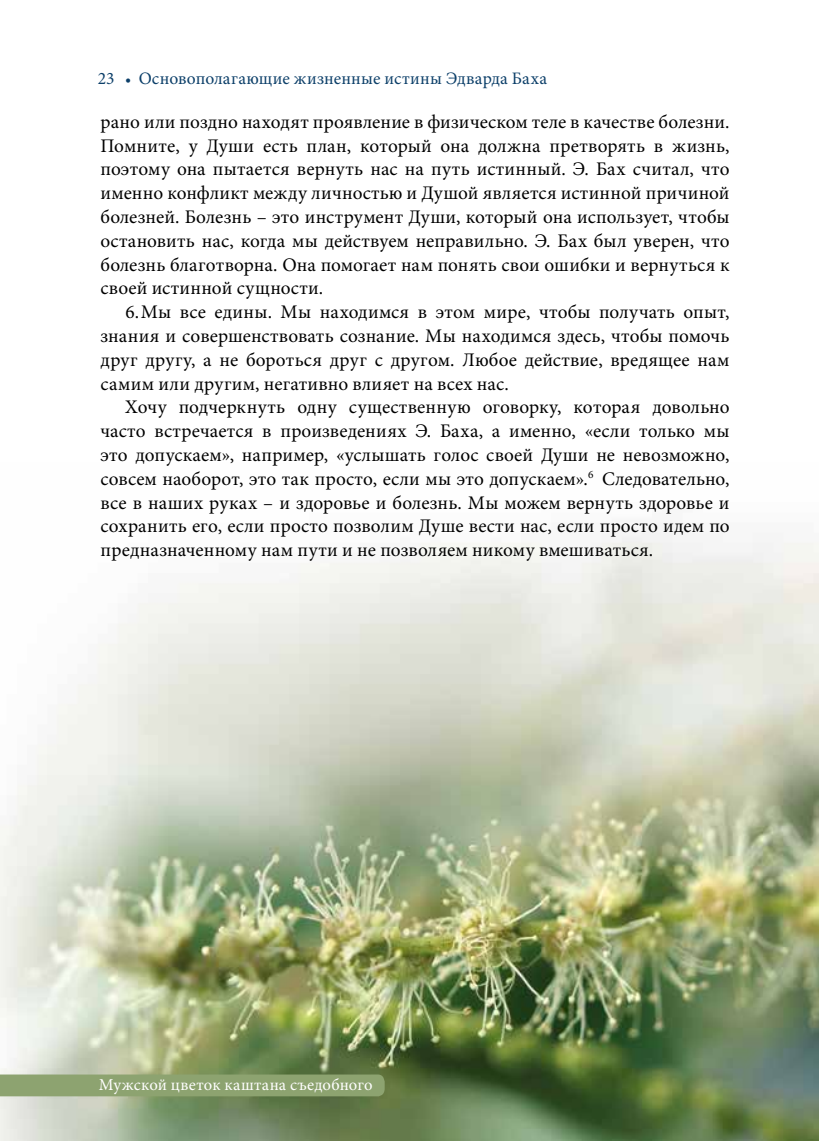
<style>
.page{position:relative;width:819px;height:1141px;background:#fff}
.page>*{position:absolute;margin:0;border:0;box-sizing:border-box;transform-origin:0 0}
.t1{font:19.25px/23.8px "Minion Pro";letter-spacing:.01em;color:#000;text-align:justify}
.t2{font:17.5px "Minion Pro";letter-spacing:.01em;color:#0c3f69}
.t3{font:16.62px "Minion Pro";letter-spacing:.015em;color:#fff}
.s1{font-size:15.75px}
</style>
<div class="page">
<img style="left:0;top:528px;width:819px;height:613px">
<div style="left:0;top:1074px;width:384px;height:22px;background:#8da370"></div>
<p class="t2" style="left:98px;top:67px;width:450px">23 <span class="s1">•</span> Основополагающие жизненные истины Эдварда Баха</p>
<p class="t1" style="left:100px;top:110px;width:630px">рано или поздно находят проявление в физическом теле в качестве болезни.<br>Помните, у Души есть план, который она должна претворять в жизнь, поэтому она пытается вернуть нас на путь истинный. Э. Бах считал, что именно конфликт между личностью и Душой является истинной причиной болезней. Болезнь – это инструмент Души, который она использует, чтобы остановить нас, когда мы действуем неправильно. Э. Бах был уверен, что болезнь благотворна. Она помогает нам понять свои ошибки и вернуться к своей истинной сущности.</p>
<p class="t1" style="left:100px;top:300px;width:630px;text-indent:25px">6.Мы все едины. Мы находимся в этом мире, чтобы получать опыт, знания и совершенствовать сознание. Мы находимся здесь, чтобы помочь друг другу, а не бороться друг с другом. Любое действие, вредящее нам самим или другим, негативно влияет на всех нас.</p>
<p class="t1" style="left:100px;top:395px;width:630px;text-indent:25px">Хочу подчеркнуть одну существенную оговорку, которая довольно часто встречается в произведениях Э. Баха, а именно, «если только мы это допускаем», например, «услышать голос своей Души не невозможно, совсем наоборот, это так просто, если мы это допускаем».<sup>6</sup> Следовательно, все в наших руках – и здоровье и болезнь. Мы можем вернуть здоровье и сохранить его, если просто позволим Душе вести нас, если просто идем по предназначенному нам пути и не позволяем никому вмешиваться.</p>
<p class="t3" style="left:99px;top:1073px;width:275px">Мужской цветок каштана съедобного</p>
</div>
